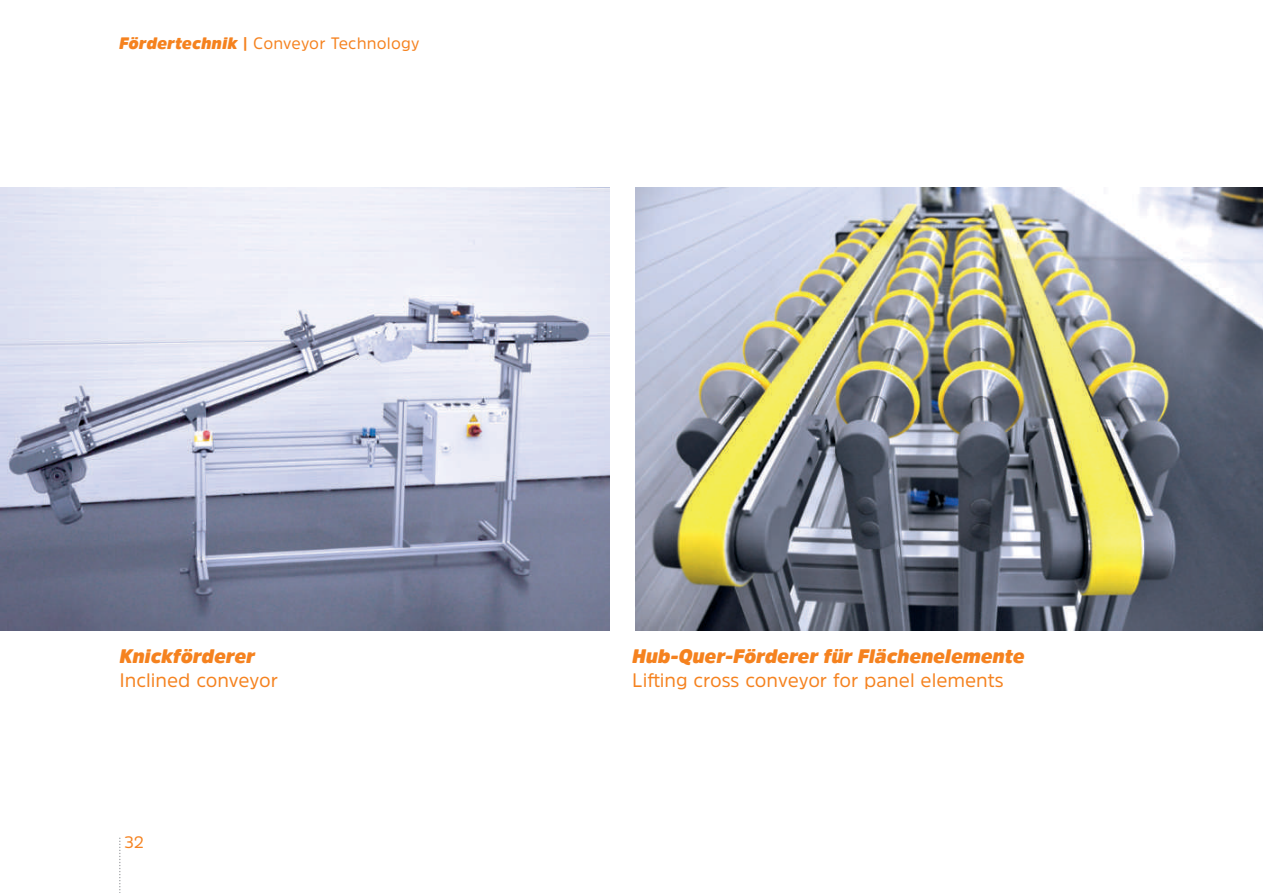
<style>
.page{position:relative;width:1263px;height:893px;background:#fff}
.page>*{position:absolute;margin:0;border:0;box-sizing:border-box;transform-origin:0 0}
.t1{font:19.5px "Amsi Pro";color:#f5821f}
.t2{font:italic 900 19.5px "Amsi Pro";color:#f5821f}
.t3{font:16.5px "Amsi Pro";letter-spacing:.01em;color:#f5821f}
.s1{font-weight:900;font-style:italic}
.s2{font-weight:700}
</style>
<div class="page">
<svg style="left:119px;top:838px;width:2px;height:55px"></svg>
<img style="left:636px;top:187px;width:627px;height:444px">
<img style="left:0;top:187px;width:610px;height:444px">
<p class="t3" style="left:119px;top:34px;width:302px"><span class="s1">Fördertechnik</span> <span class="s2">|</span> Conveyor Technology</p>
<p class="t2" style="left:119px;top:648px;width:137px">Knickförderer</p>
<p class="t1" style="left:119px;top:670px;width:160px">Inclined conveyor</p>
<p class="t3" style="left:124px;top:833px;width:21px">32</p>
<p class="t2" style="left:632px;top:648px;width:394px">Hub-Quer-Förderer für Flächenelemente</p>
<p class="t1" style="left:632px;top:670px;width:373px">Liﬞing cross conveyor for panel elements</p>
</div>
